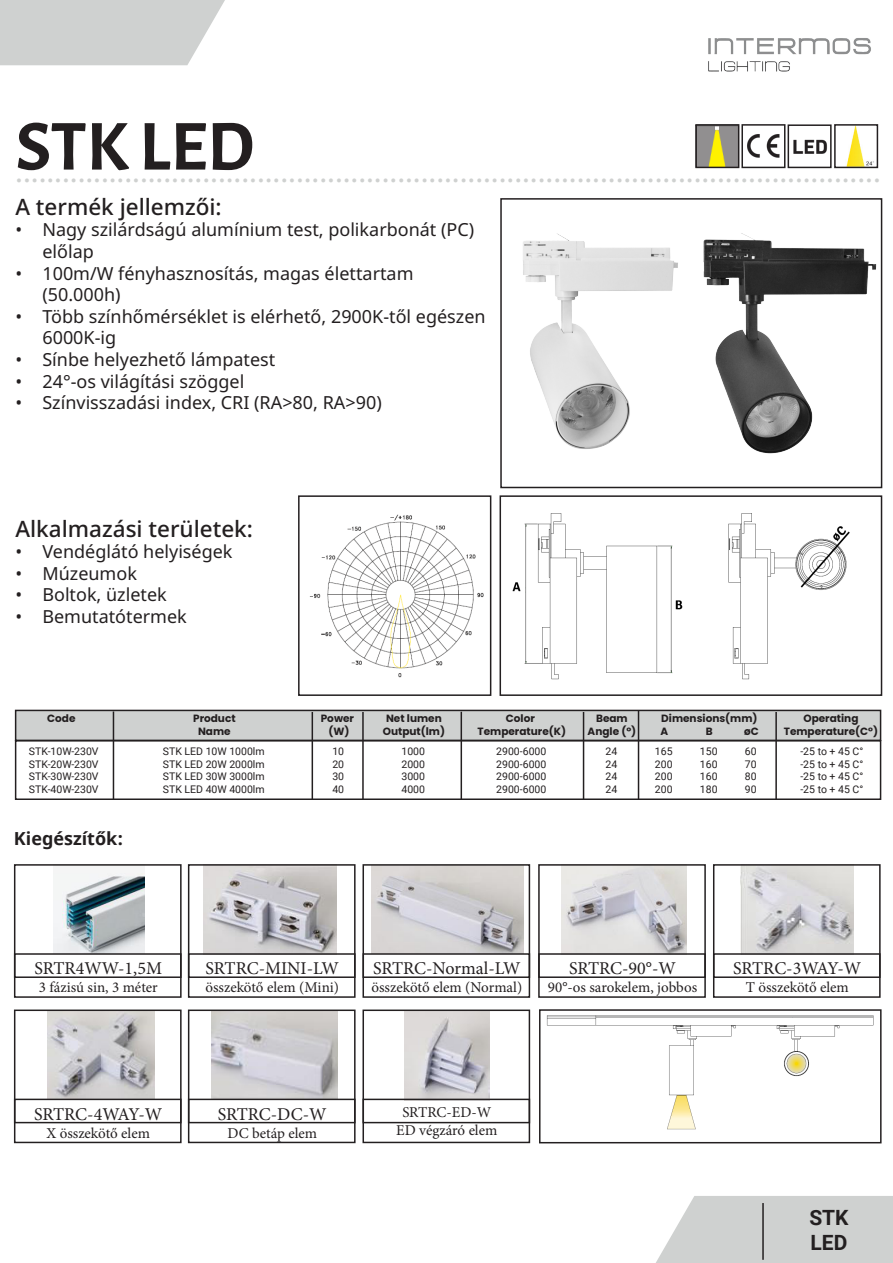
<style>
.page{position:relative;width:893px;height:1263px;background:#fff}
.page>*{position:absolute;margin:0;border:0;box-sizing:border-box;transform-origin:0 0}
.t1{font:700 72px "Alegreya Sans SC";color:#231f20}
.t2{font:34.5px "Minion Pro";color:#cfd1d0}
.t3{font:500 22.5px "Noto Sans";color:#231f20}
.t4{font:700 21px "Roboto";color:#231f20}
.t5{font:18px/21.6px "Noto Sans";color:#231f20}
.t6{font:18px "Minion Pro";letter-spacing:-.01em;color:#231f20}
.t7{font:700 18px "Noto Sans";color:#231f20}
.t8{font:15px "Minion Pro";color:#231f20}
.t9{font:10.5px "Roboto";color:#231f20}
.t10{font:700 10.5px "Poppins";color:#231f20}
</style>
<div class="page">
<img style="left:698px;top:127px;width:38px;height:38px">
<svg style="left:0;top:0;width:225px;height:65px;background:#d2d4d3"></svg>
<img style="left:523px;top:233px;width:123px;height:216px">
<img style="left:793px;top:139px;width:34px;height:15px">
<img style="left:846px;top:127px;width:28px;height:38px">
<div style="left:834px;top:124px;width:44px;height:44px;border:2px solid #231f20"></div>
<img style="left:747px;top:134px;width:33px;height:24px">
<div style="left:741px;top:124px;width:44px;height:44px;border:2px solid #231f20"></div>
<div style="left:788px;top:124px;width:44px;height:44px;border:2px solid #231f20"></div>
<svg style="left:656px;top:1196px;width:237px;height:67px;background:#d2d4d3"></svg>
<hr style="left:762px;top:1203px;width:2px;height:57px;background:#231f20">
<div style="left:695px;top:124px;width:44px;height:44px;border:2px solid #231f20"></div>
<img style="left:512px;top:513px;width:338px;height:167px">
<div style="left:500px;top:495px;width:382px;height:201px;border:2px solid #231f20"></div>
<div style="left:16px;top:710px;width:865px;height:30px;background:#cfd1d0"></div>
<div style="left:15px;top:710px;width:866px;height:31px;border:2px solid #231f20"></div>
<div style="left:15px;top:740px;width:866px;height:60px;border:2px solid #231f20"></div>
<hr style="left:113px;top:711px;width:1px;height:88px;background:#231f20">
<hr style="left:312px;top:712px;width:1px;height:87px;background:#231f20">
<hr style="left:362px;top:712px;width:2px;height:87px;background:#231f20">
<hr style="left:461px;top:712px;width:1px;height:87px;background:#231f20">
<hr style="left:583px;top:712px;width:1px;height:87px;background:#231f20">
<hr style="left:638px;top:710px;width:1px;height:89px;background:#231f20">
<hr style="left:775px;top:712px;width:2px;height:87px;background:#231f20">
<img style="left:646px;top:198px;width:237px;height:291px">
<img style="left:309px;top:514px;width:175px;height:164px">
<div style="left:298px;top:495px;width:193px;height:201px;border:2px solid #231f20"></div>
<img style="left:546px;top:1015px;width:328px;height:115px">
<div style="left:539px;top:1009px;width:343px;height:134px;border:2px solid #231f20"></div>
<img style="left:54px;top:873px;width:91px;height:80px">
<div style="left:14px;top:864px;width:168px;height:114px;border:2px solid #231f20"></div>
<div style="left:14px;top:953px;width:168px;height:45px;border:2px solid #231f20"></div>
<img style="left:203px;top:867px;width:134px;height:86px">
<div style="left:188px;top:864px;width:168px;height:114px;border:2px solid #231f20"></div>
<div style="left:188px;top:953px;width:168px;height:45px;border:2px solid #231f20"></div>
<img style="left:372px;top:867px;width:151px;height:86px">
<div style="left:362px;top:864px;width:168px;height:114px;border:2px solid #231f20"></div>
<div style="left:362px;top:953px;width:168px;height:45px;border:2px solid #231f20"></div>
<img style="left:562px;top:867px;width:125px;height:86px">
<div style="left:538px;top:864px;width:168px;height:114px;border:2px solid #231f20"></div>
<div style="left:538px;top:953px;width:168px;height:45px;border:2px solid #231f20"></div>
<img style="left:740px;top:867px;width:114px;height:86px">
<div style="left:713px;top:864px;width:168px;height:114px;border:2px solid #231f20"></div>
<div style="left:713px;top:953px;width:168px;height:45px;border:2px solid #231f20"></div>
<img style="left:47px;top:1012px;width:107px;height:86px">
<div style="left:14px;top:1009px;width:168px;height:114px;border:2px solid #231f20"></div>
<div style="left:14px;top:1098px;width:168px;height:45px;border:2px solid #231f20"></div>
<img style="left:211px;top:1012px;width:127px;height:86px">
<div style="left:188px;top:1009px;width:168px;height:114px;border:2px solid #231f20"></div>
<div style="left:188px;top:1098px;width:168px;height:45px;border:2px solid #231f20"></div>
<img style="left:405px;top:1012px;width:84px;height:86px">
<div style="left:362px;top:1009px;width:168px;height:114px;border:2px solid #231f20"></div>
<div style="left:362px;top:1098px;width:168px;height:45px;border:2px solid #231f20"></div>
<img style="left:708px;top:38px;width:163px;height:34px">
<p class="t1" style="left:16px;top:93px;width:240px">STK LED</p>
<p class="t2" style="left:15px;top:148px;width:867px">...............................................................................................................</p>
<p class="t3" style="left:15px;top:194px;width:208px">A termék jellemzői:</p>
<p class="t5" style="left:42px;top:219px;width:433px;text-indent:-27px">• Nagy szilárdságú alumínium test, polikarbonát (PC) előlap</p>
<p class="t5" style="left:42px;top:263px;width:373px;text-indent:-27px">• 100m/W fényhasznosítás, magas élettartam (50.000h)</p>
<p class="t5" style="left:42px;top:306px;width:445px;text-indent:-27px">• Több színhőmérséklet is elérhető, 2900K-től egészen<br>6000K-ig</p>
<p class="t5" style="left:15px;top:349px;width:261px">• Sínbe helyezhető lámpatest</p>
<p class="t5" style="left:15px;top:371px;width:230px">• 24°-os világítási szöggel</p>
<p class="t5" style="left:15px;top:392px;width:368px">• Színvisszadási index, CRI (RA&gt;80, RA&gt;90)</p>
<p class="t3" style="left:15px;top:516px;width:239px">Alkalmazási területek:</p>
<p class="t5" style="left:15px;top:541px;width:219px">• Vendéglátó helyiségek</p>
<p class="t5" style="left:15px;top:563px;width:123px">• Múzeumok</p>
<p class="t5" style="left:15px;top:584px;width:153px">• Boltok, üzletek</p>
<p class="t5" style="left:15px;top:606px;width:173px">• Bemutatótermek</p>
<p class="t10" style="left:47px;top:712px;width:30px">Code</p>
<p class="t10" style="left:193px;top:712px;width:44px">Product</p>
<p class="t10" style="left:321px;top:712px;width:35px">Power</p>
<p class="t10" style="left:386px;top:712px;width:57px">Net lumen</p>
<p class="t10" style="left:506px;top:712px;width:30px">Color</p>
<p class="t10" style="left:596px;top:712px;width:33px">Beam</p>
<p class="t10" style="left:661px;top:712px;width:98px">Dimensions(mm)</p>
<p class="t10" style="left:803px;top:712px;width:57px">Operating</p>
<p class="t10" style="left:198px;top:725px;width:34px">Name</p>
<p class="t10" style="left:328px;top:725px;width:23px">(W)</p>
<p class="t10" style="left:383px;top:725px;width:64px">Output(lm)</p>
<p class="t10" style="left:478px;top:725px;width:90px">Temperature(K)</p>
<p class="t10" style="left:588px;top:725px;width:50px">Angle (°)</p>
<p class="t10" style="left:661px;top:725px;width:9px">A</p>
<p class="t10" style="left:706px;top:725px;width:8px">B</p>
<p class="t10" style="left:744px;top:725px;width:16px">øC</p>
<p class="t10" style="left:784px;top:725px;width:96px">Temperature(C°)</p>
<p class="t9" style="left:29px;top:744px;width:71px">STK-10W-230V</p>
<p class="t9" style="left:163px;top:744px;width:103px">STK LED 10W 1000lm</p>
<p class="t9" style="left:332px;top:744px;width:13px">10</p>
<p class="t9" style="left:401px;top:744px;width:25px">1000</p>
<p class="t9" style="left:496px;top:744px;width:52px">2900-6000</p>
<p class="t9" style="left:605px;top:744px;width:13px">24</p>
<p class="t9" style="left:655px;top:744px;width:19px">165</p>
<p class="t9" style="left:700px;top:744px;width:19px">150</p>
<p class="t9" style="left:745px;top:744px;width:13px">60</p>
<p class="t9" style="left:800px;top:744px;width:64px">-25 to + 45 C°</p>
<p class="t9" style="left:29px;top:756px;width:71px">STK-20W-230V</p>
<p class="t9" style="left:163px;top:756px;width:103px">STK LED 20W 2000lm</p>
<p class="t9" style="left:332px;top:756px;width:13px">20</p>
<p class="t9" style="left:401px;top:756px;width:25px">2000</p>
<p class="t9" style="left:496px;top:756px;width:52px">2900-6000</p>
<p class="t9" style="left:605px;top:756px;width:13px">24</p>
<p class="t9" style="left:655px;top:756px;width:19px">200</p>
<p class="t9" style="left:700px;top:756px;width:19px">160</p>
<p class="t9" style="left:745px;top:756px;width:13px">70</p>
<p class="t9" style="left:800px;top:756px;width:64px">-25 to + 45 C°</p>
<p class="t9" style="left:29px;top:769px;width:71px">STK-30W-230V</p>
<p class="t9" style="left:163px;top:769px;width:103px">STK LED 30W 3000lm</p>
<p class="t9" style="left:332px;top:769px;width:13px">30</p>
<p class="t9" style="left:401px;top:769px;width:25px">3000</p>
<p class="t9" style="left:496px;top:769px;width:52px">2900-6000</p>
<p class="t9" style="left:605px;top:769px;width:13px">24</p>
<p class="t9" style="left:655px;top:769px;width:19px">200</p>
<p class="t9" style="left:700px;top:769px;width:19px">160</p>
<p class="t9" style="left:745px;top:769px;width:13px">80</p>
<p class="t9" style="left:800px;top:769px;width:64px">-25 to + 45 C°</p>
<p class="t9" style="left:29px;top:782px;width:71px">STK-40W-230V</p>
<p class="t9" style="left:163px;top:782px;width:103px">STK LED 40W 4000lm</p>
<p class="t9" style="left:332px;top:782px;width:13px">40</p>
<p class="t9" style="left:401px;top:782px;width:25px">4000</p>
<p class="t9" style="left:496px;top:782px;width:52px">2900-6000</p>
<p class="t9" style="left:605px;top:782px;width:13px">24</p>
<p class="t9" style="left:655px;top:782px;width:19px">200</p>
<p class="t9" style="left:700px;top:782px;width:19px">180</p>
<p class="t9" style="left:745px;top:782px;width:13px">90</p>
<p class="t9" style="left:800px;top:782px;width:64px">-25 to + 45 C°</p>
<p class="t7" style="left:14px;top:826px;width:111px">Kiegészítők:</p>
<p class="t6" style="left:35px;top:956px;width:129px">SRTR4WW-1,5M</p>
<p class="t8" style="left:39px;top:977px;width:120px">3 fázisú sin, 3 méter</p>
<p class="t6" style="left:206px;top:956px;width:135px">SRTRC-MINI-LW</p>
<p class="t8" style="left:205px;top:977px;width:135px">összekötő elem (Mini)</p>
<p class="t6" style="left:373px;top:956px;width:149px">SRTRC-Normal-LW</p>
<p class="t8" style="left:372px;top:977px;width:152px">összekötő elem (Normal)</p>
<p class="t6" style="left:569px;top:956px;width:108px">SRTRC-90°-W</p>
<p class="t8" style="left:548px;top:977px;width:151px">90°-os sarokelem, jobbos</p>
<p class="t6" style="left:733px;top:956px;width:130px">SRTRC-3WAY-W</p>
<p class="t8" style="left:746px;top:977px;width:104px">T összekötő elem</p>
<p class="t6" style="left:34px;top:1102px;width:130px">SRTRC-4WAY-W</p>
<p class="t8" style="left:47px;top:1123px;width:105px">X összekötő elem</p>
<p class="t6" style="left:218px;top:1102px;width:110px">SRTRC-DC-W</p>
<p class="t8" style="left:227px;top:1123px;width:91px">DC betáp elem</p>
<p class="t8" style="left:402px;top:1102px;width:90px">SRTRC-ED-W</p>
<p class="t8" style="left:396px;top:1120px;width:103px">ED végzáró elem</p>
<p class="t4" style="left:809px;top:1203px;width:41px">STK</p>
<p class="t4" style="left:811px;top:1228px;width:38px">LED</p>
</div>
